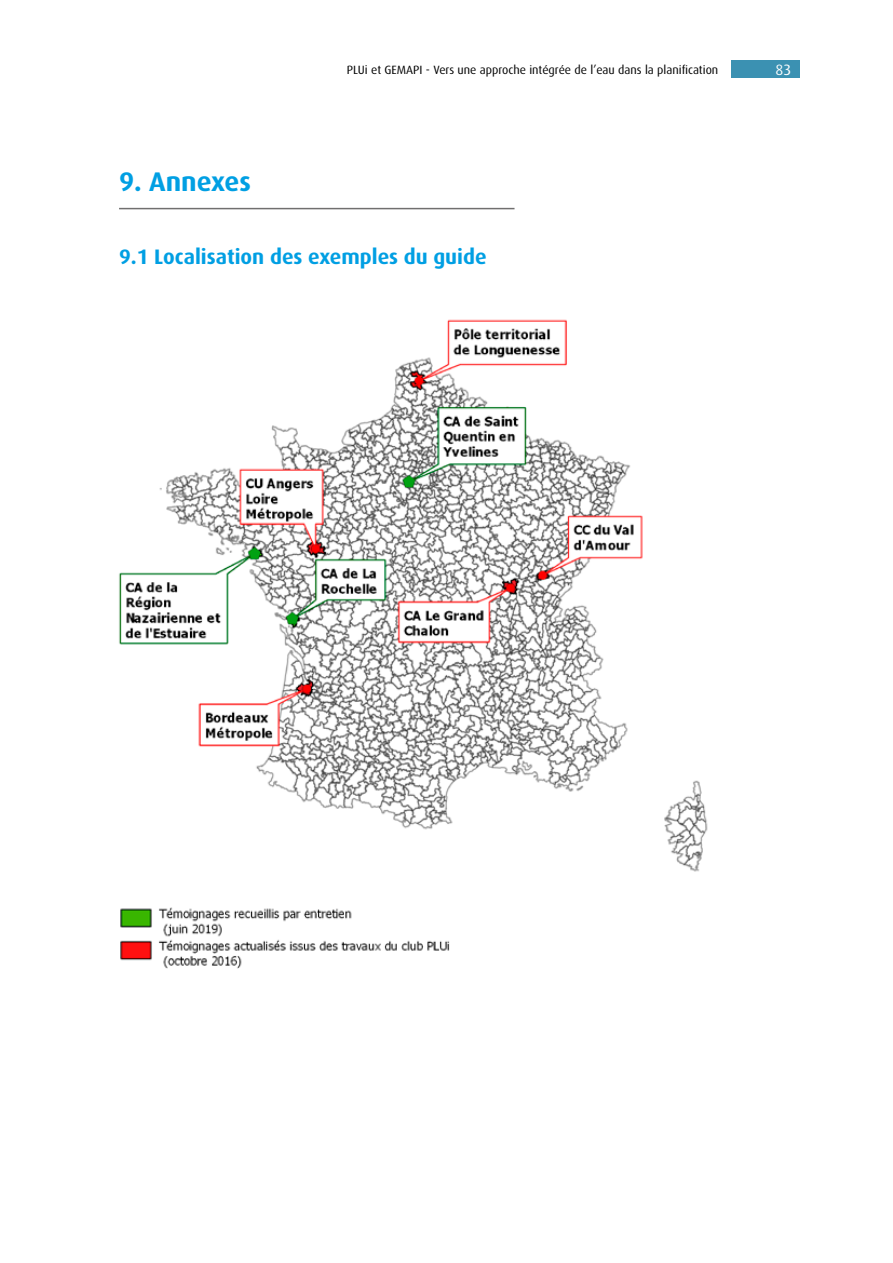
<style>
.page{position:relative;width:893px;height:1263px;background:#fff}
.page>*{position:absolute;margin:0;border:0;box-sizing:border-box;transform-origin:0 0}
.t1{font:700 27px "Dax OT";color:#009fe3}
.t2{font:700 21px "Dax OT";color:#009fe3}
.t3{font:15px "Dax OT";color:#fff}
.t4{font:12px "Dax OT";color:#000}
</style>
<div class="page">
<div style="left:731px;top:61px;width:69px;height:17px;background:#3b91b2"></div>
<hr style="left:119px;top:208px;width:395px;height:1px;background:#706f6f">
<img style="left:119px;top:319px;width:589px;height:553px">
<img style="left:120px;top:907px;width:330px;height:62px">
<div style="left:636px;top:575px;width:148px;height:103px;background:#fff"></div>
<h1 class="t1" style="left:119px;top:166px;width:133px">9. Annexes</h1>
<p class="t4" style="left:347px;top:63px;width:373px">PLUi et GEMAPI - Vers une approche intégrée de l’eau dans la planification</p>
<p class="t3" style="left:775px;top:62px;width:17px">83</p>
<h2 class="t2" style="left:119px;top:245px;width:369px">9.1 Localisation des exemples du guide</h2>
</div>
